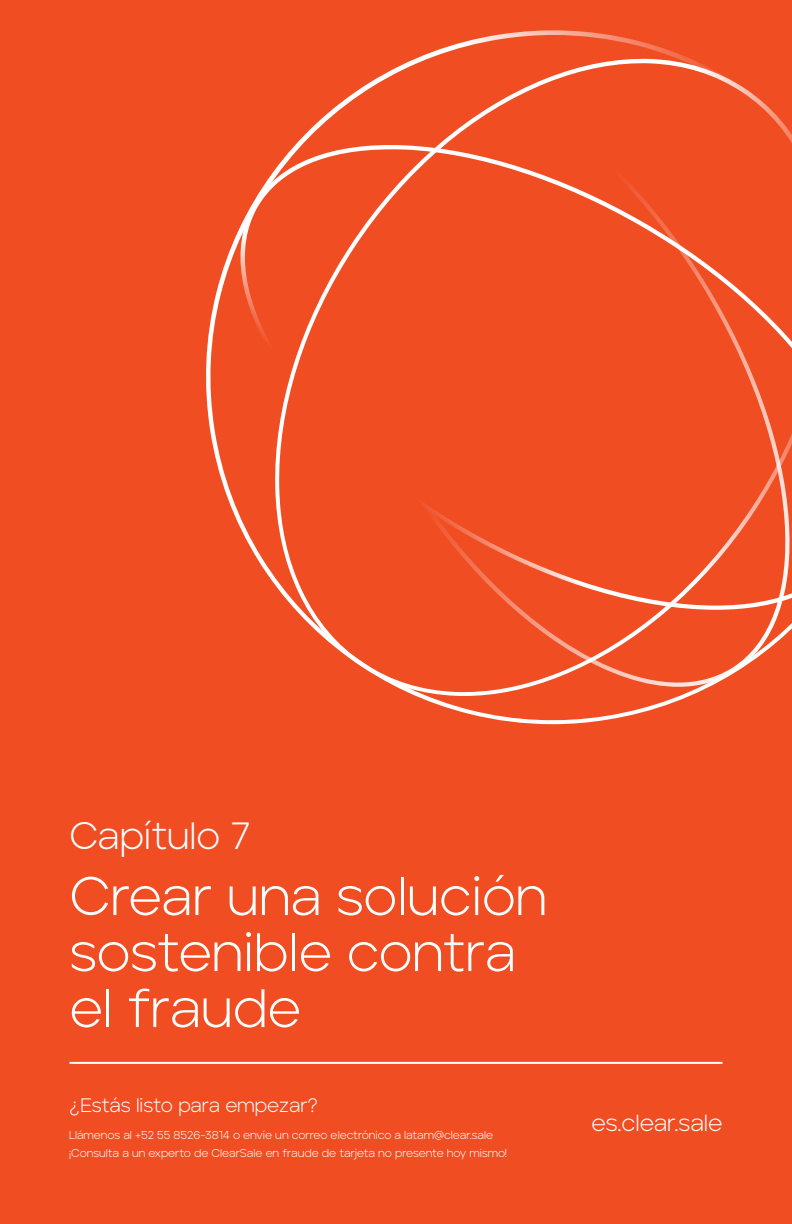
<style>
.page{position:relative;width:792px;height:1224px;background:#f04d23}
.page>*{position:absolute;margin:0;border:0;box-sizing:border-box;transform-origin:0 0}
.t1{font:300 54px/56px "Aventa";color:#fff}
.t2{font:300 38px "Aventa";color:#fff}
.t3{font:300 23.2px "Aventa";color:#fff}
.t4{font:300 19.4px "Aventa";letter-spacing:-.005em;color:#fff}
.t5{font:300 11.4px/17.8px "Aventa";letter-spacing:-.005em;color:#fff}
</style>
<div class="page">
<svg style="left:206px;top:30px;width:483px;height:694px"></svg>
<svg style="left:273px;top:58px;width:436px;height:638px"></svg>
<svg style="left:293px;top:58px;width:499px;height:629px"></svg>
<svg style="left:230px;top:142px;width:562px;height:468px"></svg>
<hr style="left:69px;top:1062px;width:654px;height:2px;background:#fff">
<p class="t2" style="left:69px;top:812px;width:182px">Capítulo 7</p>
<p class="t1" style="left:69px;top:867px;width:479px">Crear una solución sostenible contra el fraude</p>
<p class="t4" style="left:69px;top:1093px;width:251px">¿Estás listo para empezar?</p>
<p class="t5" style="left:69px;top:1126px;width:439px">Llámenos al +52 55 8526-3814 o envíe un correo electrónico a latam@clear.sale ¡Consulta a un experto de ClearSale en fraude de tarjeta no presente hoy mismo!</p>
<p class="t3" style="left:591px;top:1108px;width:133px">es.clear.sale</p>
</div>
